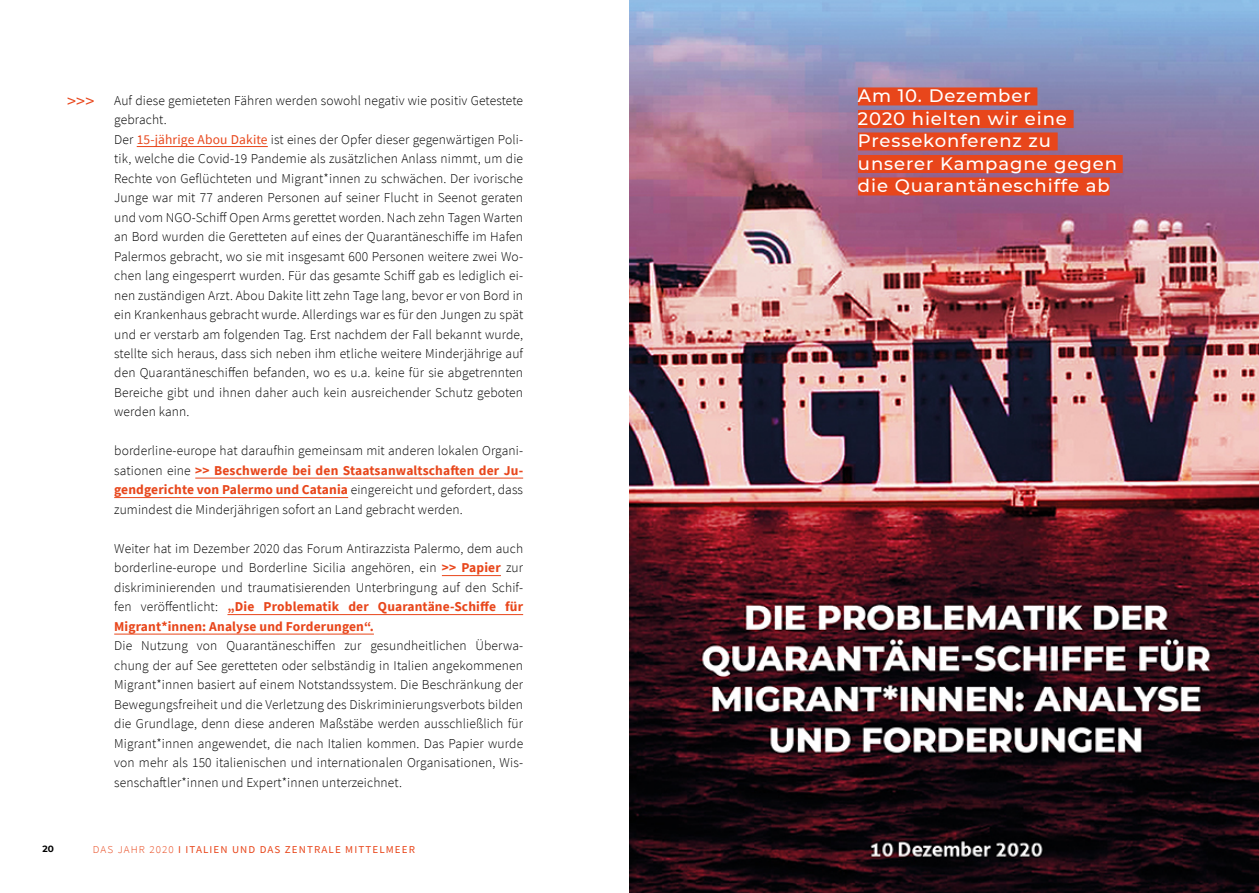
<style>
.page{position:relative;width:1259px;height:893px;background:#fff}
.page>*{position:absolute;margin:0;border:0;box-sizing:border-box;transform-origin:0 0}
.t1{font:500 18px/22.5px "Montserrat";letter-spacing:.05em;color:#fff}
.t2{font:18px "Source Sans Pro";color:#e8461b}
.t3{font:300 13.5px/19.5px "Source Sans Pro";letter-spacing:.01em;color:#000;text-align:justify}
.t4{font:10.5px "Source Sans Pro";letter-spacing:.1em;color:#e8461b;scale:1.05 1}
.t5{font:700 9px "Montserrat";color:#000}
.s1{font-weight:400;color:#e8461b}
.s2{font-weight:700;color:#e8461b}
.s3{font-weight:300}
</style>
<div class="page">
<img style="left:629px;top:0;width:630px;height:893px">
<div style="left:858px;top:87px;width:179px;height:18px;background:#e8461b"></div>
<div style="left:858px;top:110px;width:215px;height:18px;background:#e8461b"></div>
<div style="left:858px;top:132px;width:199px;height:18px;background:#e8461b"></div>
<div style="left:858px;top:155px;width:264px;height:18px;background:#e8461b"></div>
<div style="left:858px;top:177px;width:251px;height:18px;background:#e8461b"></div>
<hr style="left:137px;top:146px;width:131px;height:1px;background:#e8461b">
<hr style="left:195px;top:478px;width:328px;height:1px;background:#e8461b">
<hr style="left:114px;top:497px;width:234px;height:1px;background:#e8461b">
<hr style="left:442px;top:575px;width:59px;height:1px;background:#e8461b">
<hr style="left:227px;top:614px;width:296px;height:1px;background:#e8461b">
<hr style="left:114px;top:634px;width:260px;height:1px;background:#e8461b">
<h1 class="t2" style="left:67px;top:89px;width:29px">&gt;&gt;&gt;</h1>
<p class="t3" style="left:114px;top:90px;width:410px;text-align:left">Auf diese gemieteten Fähren werden sowohl negativ wie positiv Getestete gebracht.<br>Der <span class="s1">15-jährige Abou Dakite</span> ist eines der Opfer dieser gegenwärtigen Poli&shy;tik, welche die Covid-19 Pandemie als zusätzlichen Anlass nimmt, um die Rechte von Geflüchteten und Migrant*innen zu schwächen. Der ivorische Junge war mit 77 anderen Personen auf seiner Flucht in Seenot geraten und vom NGO-Schiff Open Arms gerettet worden. Nach zehn Tagen Warten an Bord wurden die Geretteten auf eines der Quarantäneschiffe im Hafen Palermos gebracht, wo sie mit insgesamt 600 Personen weitere zwei Wo&shy;chen lang eingesperrt wurden. Für das gesamte Schiff gab es lediglich ei&shy;nen zuständigen Arzt. Abou Dakite litt zehn Tage lang, bevor er von Bord in ein Krankenhaus gebracht wurde. Allerdings war es für den Jungen zu spät und er verstarb am folgenden Tag. Erst nachdem der Fall bekannt wurde, stellte sich heraus, dass sich neben ihm etliche weitere Minderjährige auf den Quarantäneschiffen befanden, wo es u.a. keine für sie abgetrennten Bereiche gibt und ihnen daher auch kein ausreichender Schutz geboten werden kann.</p>
<p class="t3" style="left:114px;top:441px;width:410px">borderline-europe hat daraufhin gemeinsam mit anderen lokalen Organi&shy;sationen eine <span class="s2">&gt;&gt; Beschwerde bei den Staatsanwaltschaften der Ju&shy;gendgerichte von Palermo und Catania</span> eingereicht und gefordert, dass zumindest die Minderjährigen sofort an Land gebracht werden.</p>
<p class="t3" style="left:114px;top:539px;width:410px">Weiter hat im Dezember 2020 das Forum Antirazzista Palermo, dem auch borderline-europe und Borderline Sicilia angehören, ein <span class="s2">&gt;&gt; Papier</span> zur diskriminierenden und traumatisierenden Unterbringung auf den Schif&shy;fen veröffentlicht: <span class="s2">„Die Problematik der Quarantäne-Schiffe für Migrant*innen: Analyse und Forderungen“.</span></p>
<p class="t3" style="left:114px;top:636px;width:410px">Die Nutzung von Quarantäneschiffen zur gesundheitlichen Überwa&shy;chung der auf See geretteten oder selbständig in Italien angekommenen Migrant*innen basiert auf einem Notstandssystem. Die Beschränkung der Bewegungsfreiheit und die Verletzung des Diskriminierungsverbots bilden die Grundlage, denn diese anderen Maßstäbe werden ausschließlich für Migrant*innen angewendet, die nach Italien kommen. Das Papier wurde von mehr als 150 italienischen und internationalen Organisationen, Wis&shy;senschaftler*innen und Expert*innen unterzeichnet.</p>
<p class="t5" style="left:43px;top:842px;width:13px">20</p>
<p class="t4" style="left:93px;top:843px;width:308px"><span class="s3">DAS JAHR 2020</span> I ITALIEN UND DAS ZENTRALE MITTELMEER</p>
<h1 class="t1" style="left:858px;top:84px;width:261px">Am 10. Dezember<br>2020 hielten wir eine<br>Pressekonferenz zu unserer Kampagne gegen die Quarantäneschiffe ab</h1>
</div>
